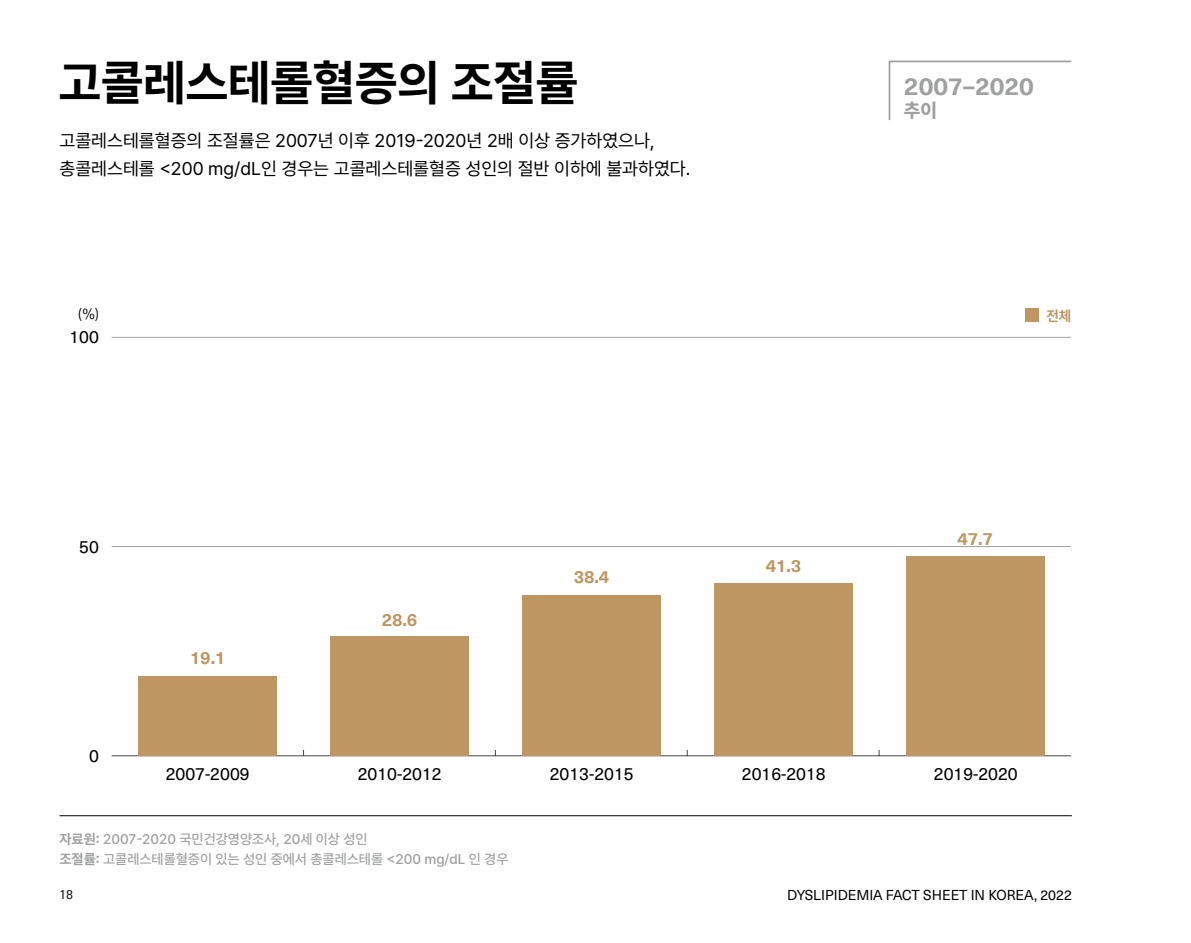
<style>
.page{position:relative;width:1191px;height:943px;background:#fff}
.page>*{position:absolute;margin:0;border:0;box-sizing:border-box;transform-origin:0 0}
.t1{font:700 49px "Pretendard";color:#000}
.t2{font:700 24.5px "Neue Haas Unica Pro";color:#9fa0a0}
.t3{font:800 19.25px "Pretendard";color:#9fa0a0}
.t4{font:18.38px/28px "Pretendard";color:#000}
.t5{font:17.5px "Neue Haas Unica Pro";color:#000}
.t6{font:700 17.5px "Neue Haas Unica Pro";letter-spacing:-.01em;color:#be9661}
.t7{font:300 14.88px "Neue Haas Unica Pro";color:#000}
.t8{font:700 14.35px "Pretendard";color:#be9661}
.t9{font:500 14px/20.1px "Pretendard";color:#9fa0a0}
.t10{font:14px "Neue Haas Unica Pro";color:#000}
.t11{font:14px "Rotis Sans Serif Std";color:#000}
.s1{font-weight:700}
</style>
<div class="page">
<hr style="left:112px;top:546px;width:959px;height:1px;background:#9fa0a0">
<hr style="left:112px;top:337px;width:959px;height:1px;background:#9fa0a0">
<hr style="left:112px;top:755px;width:959px;height:1px;background:#4c4948">
<div style="left:139px;top:675px;width:138px;height:80px;background:#be9661"></div>
<div style="left:331px;top:636px;width:138px;height:119px;background:#be9661"></div>
<div style="left:522px;top:595px;width:138px;height:160px;background:#be9661"></div>
<div style="left:714px;top:582px;width:138px;height:173px;background:#be9661"></div>
<div style="left:906px;top:556px;width:138px;height:199px;background:#be9661"></div>
<hr style="left:60px;top:815px;width:1011px;height:1px;background:#000">
<svg style="left:888px;top:60px;width:184px;height:61px"></svg>
<div style="left:1025px;top:309px;width:13px;height:13px;background:#be9661"></div>
<h1 class="t1" style="left:59px;top:47px;width:521px">고콜레스테롤혈증의 조절률</h1>
<p class="t4" style="left:60px;top:126px;width:632px">고콜레스테롤혈증의 조절률은 2007년 이후 2019-2020년 2배 이상 증가하였으나, 총콜레스테롤 &lt;200 mg/dL인 경우는 고콜레스테롤혈증 성인의 절반 이하에 불과하였다.</p>
<p class="t7" style="left:78px;top:305px;width:22px">(%)</p>
<p class="t5" style="left:69px;top:326px;width:31px">100</p>
<h2 class="t2" style="left:904px;top:72px;width:131px">2007–2020</h2>
<p class="t3" style="left:904px;top:96px;width:35px">추이</p>
<p class="t8" style="left:1046px;top:305px;width:26px">전체</p>
<p class="t5" style="left:79px;top:536px;width:21px">50</p>
<p class="t5" style="left:89px;top:745px;width:11px">0</p>
<p class="t6" style="left:190px;top:647px;width:37px">19.1</p>
<p class="t6" style="left:382px;top:609px;width:37px">28.6</p>
<p class="t6" style="left:574px;top:566px;width:37px">38.4</p>
<p class="t6" style="left:765px;top:555px;width:37px">41.3</p>
<p class="t6" style="left:957px;top:528px;width:37px">47.7</p>
<p class="t5" style="left:166px;top:763px;width:85px">2007-2009</p>
<p class="t5" style="left:358px;top:763px;width:85px">2010-2012</p>
<p class="t5" style="left:550px;top:763px;width:85px">2013-2015</p>
<p class="t5" style="left:742px;top:763px;width:85px">2016-2018</p>
<p class="t5" style="left:934px;top:763px;width:85px">2019-2020</p>
<p class="t9" style="left:60px;top:828px;width:450px"><span class="s1">자료원:</span> 2007-2020 국민건강영양조사, 20세 이상 성인<br><span class="s1">조절률:</span> 고콜레스테롤혈증이 있는 성인 중에서 총콜레스테롤 &lt;200 mg/dL 인 경우</p>
<p class="t11" style="left:59px;top:885px;width:15px">18</p>
<p class="t10" style="left:787px;top:886px;width:286px">DYSLIPIDEMIA FACT SHEET IN KOREA, 2022</p>
</div>
